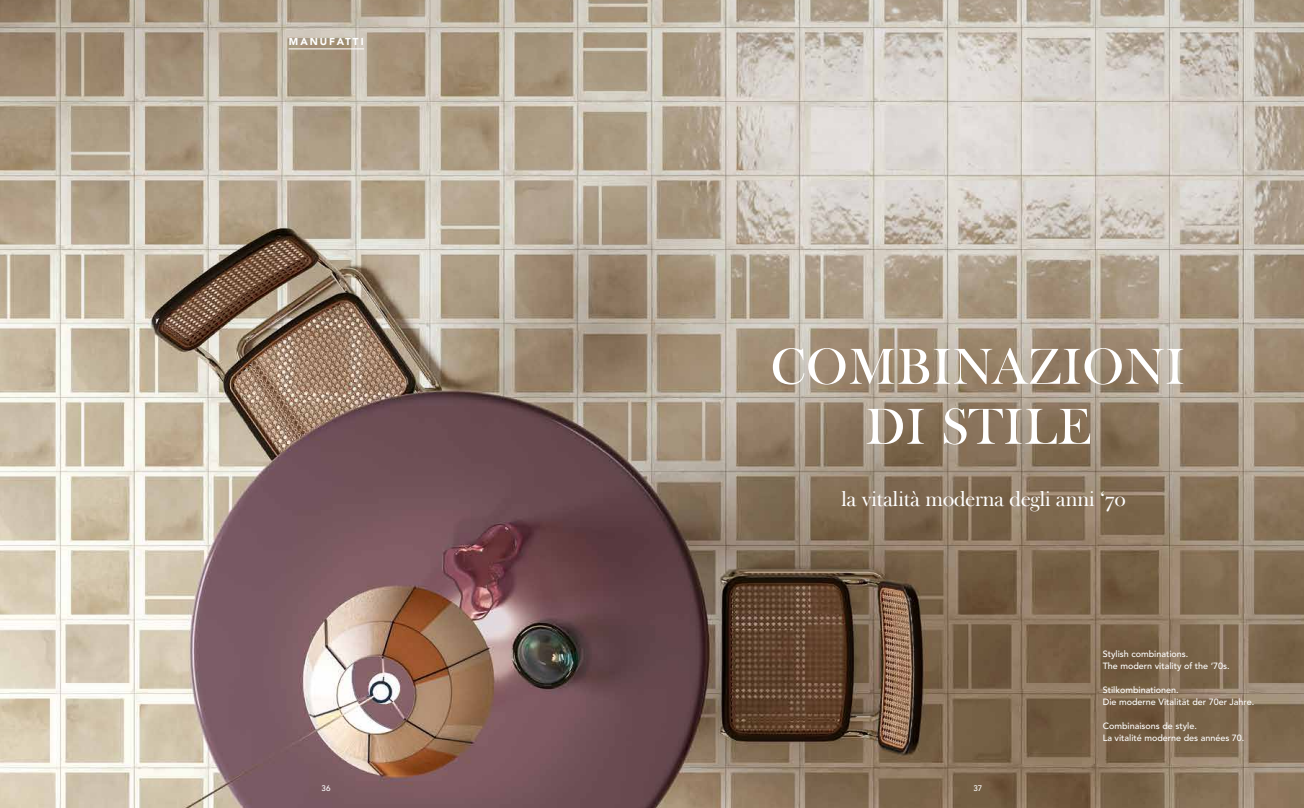
<style>
.page{position:relative;width:1304px;height:808px;background:#fff}
.page>*{position:absolute;margin:0;border:0;box-sizing:border-box;transform-origin:0 0}
.t1{font:50px/60px "Big Moore";letter-spacing:.025em;color:#fff;text-align:center}
.t2{font:21px "Big Moore";color:#fff}
.t3{font:900 10px "Avenir LT Std";letter-spacing:.2em;color:#fff}
.t4{font:500 9px/12px "Avenir LT Std";color:#fff}
.t5{font:500 8px "Avenir LT Std";color:#fff}
</style>
<div class="page">
<img style="left:0;top:0;width:1304px;height:808px">
<hr style="left:289px;top:49px;width:75px;height:1px;background:#fff">
<p class="t3" style="left:289px;top:36px;width:76px">MANUFATTI</p>
<h1 class="t1" style="left:771px;top:337px;width:415px">COMBINAZIONI<br>DI STILE</h1>
<h2 class="t2" style="left:842px;top:486px;width:286px">la vitalità moderna degli anni ‘70</h2>
<p class="t4" style="left:1103px;top:648px;width:129px">Stylish combinations.<br>The modern vitality of the ‘70s.</p>
<p class="t4" style="left:1103px;top:684px;width:153px">Stilkombinationen.<br>Die moderne Vitalität der 70er Jahre.</p>
<p class="t4" style="left:1103px;top:720px;width:143px">Combinaisons de style.<br>La vitalité moderne des années 70.</p>
<p class="t5" style="left:322px;top:783px;width:10px">36</p>
<p class="t5" style="left:974px;top:783px;width:10px">37</p>
</div>
